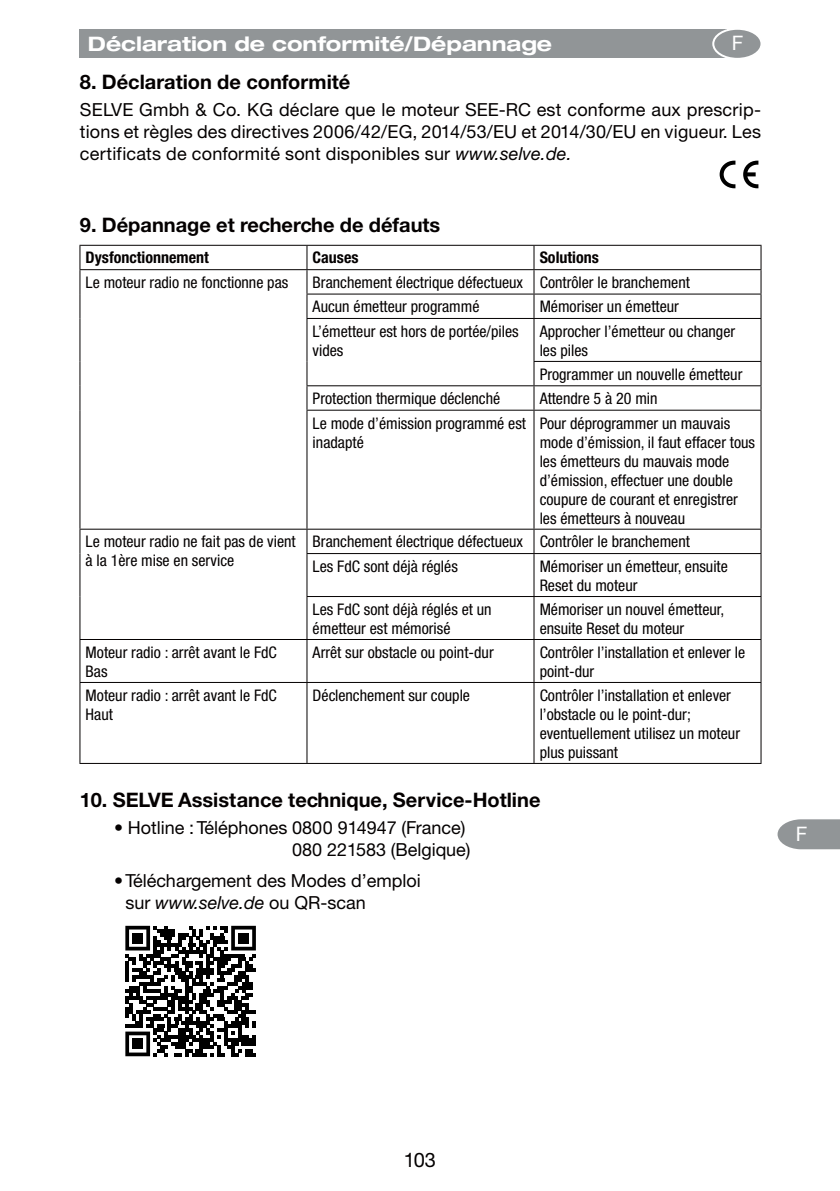
<style>
.page{position:relative;width:840px;height:1191px;background:#fff}
.page>*{position:absolute;margin:0;border:0;box-sizing:border-box;transform-origin:0 0}
.t1{font:700 20px "Helvetica Neue CE";color:#040000}
.t2{font:700 expanded 20px "Helvetica Neue";color:#fff}
.t3{font:20px "Helvetica Neue CE";color:#040000}
.t4{font:20px "Helvetica Neue CE";color:#fff}
.t5{font:18px/22px "Helvetica Neue CE";color:#040000;text-align:justify}
.t6{font:condensed 16px/19px "Helvetica Neue";color:#040000}
.t7{font:700 condensed 16px "Helvetica Neue";color:#040000}
.s1{font-style:italic}
</style>
<div class="page">
<svg style="left:777px;top:819px;width:62px;height:30px"></svg>
<div style="left:79px;top:30px;width:647px;height:28px;background:#919597"></div>
<div style="left:712px;top:29px;width:49px;height:30px;background:#919597;border-radius:50%"></div>
<div style="left:711px;top:28px;width:51px;height:32px;border:2px solid #fff;border-radius:50%"></div>
<hr style="left:79px;top:245px;width:228px;height:1px;background:#040000">
<hr style="left:307px;top:245px;width:226px;height:1px;background:#040000">
<hr style="left:533px;top:245px;width:228px;height:1px;background:#040000">
<hr style="left:79px;top:269px;width:228px;height:1px;background:#040000">
<hr style="left:307px;top:269px;width:226px;height:1px;background:#040000">
<hr style="left:533px;top:269px;width:228px;height:1px;background:#040000">
<svg style="left:79px;top:246px;width:1px;height:72px"></svg>
<hr style="left:306px;top:293px;width:227px;height:1px;background:#040000">
<svg style="left:306px;top:246px;width:1px;height:72px"></svg>
<hr style="left:533px;top:293px;width:228px;height:1px;background:#040000">
<svg style="left:533px;top:246px;width:1px;height:72px"></svg>
<svg style="left:760px;top:246px;width:1px;height:72px"></svg>
<hr style="left:79px;top:318px;width:1px;height:43px;background:#040000">
<hr style="left:306px;top:318px;width:227px;height:1px;background:#040000">
<hr style="left:306px;top:319px;width:1px;height:42px;background:#040000">
<hr style="left:533px;top:318px;width:228px;height:1px;background:#040000">
<hr style="left:533px;top:319px;width:1px;height:42px;background:#040000">
<hr style="left:760px;top:319px;width:1px;height:42px;background:#040000">
<hr style="left:533px;top:361px;width:228px;height:1px;background:#040000">
<svg style="left:79px;top:361px;width:1px;height:49px"></svg>
<hr style="left:306px;top:385px;width:227px;height:1px;background:#040000">
<svg style="left:306px;top:361px;width:1px;height:49px"></svg>
<hr style="left:533px;top:385px;width:228px;height:1px;background:#040000">
<svg style="left:533px;top:362px;width:1px;height:48px"></svg>
<svg style="left:760px;top:362px;width:1px;height:48px"></svg>
<hr style="left:79px;top:410px;width:1px;height:118px;background:#040000">
<hr style="left:306px;top:410px;width:227px;height:1px;background:#040000">
<hr style="left:306px;top:411px;width:1px;height:117px;background:#040000">
<hr style="left:533px;top:410px;width:228px;height:1px;background:#040000">
<hr style="left:533px;top:411px;width:1px;height:117px;background:#040000">
<hr style="left:760px;top:411px;width:1px;height:117px;background:#040000">
<hr style="left:79px;top:528px;width:228px;height:1px;background:#040000">
<svg style="left:79px;top:529px;width:1px;height:24px"></svg>
<hr style="left:307px;top:528px;width:226px;height:1px;background:#040000">
<svg style="left:306px;top:529px;width:1px;height:24px"></svg>
<hr style="left:533px;top:528px;width:228px;height:1px;background:#040000">
<svg style="left:533px;top:529px;width:1px;height:24px"></svg>
<svg style="left:760px;top:529px;width:1px;height:24px"></svg>
<hr style="left:79px;top:553px;width:1px;height:43px;background:#040000">
<hr style="left:306px;top:553px;width:227px;height:1px;background:#040000">
<hr style="left:306px;top:554px;width:1px;height:42px;background:#040000">
<hr style="left:533px;top:553px;width:228px;height:1px;background:#040000">
<hr style="left:533px;top:554px;width:1px;height:42px;background:#040000">
<hr style="left:760px;top:554px;width:1px;height:42px;background:#040000">
<hr style="left:79px;top:596px;width:1px;height:43px;background:#040000">
<hr style="left:306px;top:596px;width:227px;height:1px;background:#040000">
<hr style="left:306px;top:597px;width:1px;height:42px;background:#040000">
<hr style="left:533px;top:596px;width:228px;height:1px;background:#040000">
<hr style="left:533px;top:597px;width:1px;height:42px;background:#040000">
<hr style="left:760px;top:597px;width:1px;height:42px;background:#040000">
<hr style="left:79px;top:639px;width:228px;height:1px;background:#040000">
<hr style="left:79px;top:640px;width:1px;height:42px;background:#040000">
<hr style="left:307px;top:639px;width:226px;height:1px;background:#040000">
<hr style="left:306px;top:640px;width:1px;height:42px;background:#040000">
<hr style="left:533px;top:639px;width:228px;height:1px;background:#040000">
<hr style="left:533px;top:640px;width:1px;height:42px;background:#040000">
<hr style="left:760px;top:640px;width:1px;height:42px;background:#040000">
<hr style="left:79px;top:682px;width:228px;height:1px;background:#040000">
<hr style="left:79px;top:683px;width:1px;height:80px;background:#040000">
<hr style="left:307px;top:682px;width:226px;height:1px;background:#040000">
<hr style="left:306px;top:683px;width:1px;height:80px;background:#040000">
<hr style="left:533px;top:682px;width:228px;height:1px;background:#040000">
<hr style="left:533px;top:683px;width:1px;height:80px;background:#040000">
<hr style="left:760px;top:683px;width:1px;height:80px;background:#040000">
<hr style="left:79px;top:763px;width:682px;height:1px;background:#040000">
<svg style="left:719px;top:160px;width:40px;height:29px"></svg>
<svg style="left:744px;top:172px;width:11px;height:4px"></svg>
<svg style="left:125px;top:925px;width:131px;height:131px"></svg>
<div style="left:132px;top:933px;width:11px;height:10px;background:#000"></div>
<div style="left:238px;top:933px;width:11px;height:10px;background:#000"></div>
<div style="left:132px;top:1038px;width:11px;height:11px;background:#000"></div>
<p class="t4" style="left:731px;top:36px;width:13px">F</p>
<p class="t2" style="left:88px;top:37px;width:465px">Déclaration de conformité/Dépannage</p>
<p class="t1" style="left:80px;top:75px;width:272px">8. Déclaration de conformité</p>
<p class="t5" style="left:80px;top:101px;width:682px">SELVE Gmbh &amp; Co. KG déclare que le moteur SEE-RC est conforme aux prescrip&shy;tions et règles des directives 2006/42/EG, 2014/53/EU et 2014/30/EU en vigueur. Les certificats de conformité sont disponibles sur <span class="s1">www.selve.de.</span></p>
<p class="t1" style="left:80px;top:218px;width:361px">9. Dépannage et recherche de défauts</p>
<p class="t7" style="left:86px;top:252px;width:125px">Dysfonctionnement</p>
<p class="t7" style="left:312px;top:252px;width:47px">Causes</p>
<p class="t7" style="left:539px;top:252px;width:61px">Solutions</p>
<p class="t6" style="left:86px;top:275px;width:204px">Le moteur radio ne fonctionne pas</p>
<p class="t6" style="left:312px;top:272px;width:378px;line-height:24.4px">Branchement électrique défectueux Contrôler le branchement<br>Aucun émetteur programmé</p>
<p class="t6" style="left:539px;top:299px;width:141px">Mémoriser un émetteur</p>
<p class="t6" style="left:312px;top:323px;width:207px">L’émetteur est hors de portée/piles vides</p>
<p class="t6" style="left:539px;top:323px;width:197px">Approcher l’émetteur ou changer les piles</p>
<p class="t6" style="left:539px;top:366px;width:204px">Programmer un nouvelle émetteur</p>
<p class="t6" style="left:312px;top:391px;width:189px">Protection thermique déclenché</p>
<p class="t6" style="left:539px;top:391px;width:119px">Attendre 5 à 20 min</p>
<p class="t6" style="left:312px;top:415px;width:215px">Le mode d’émission programmé est inadapté</p>
<p class="t6" style="left:539px;top:415px;width:217px">Pour déprogrammer un mauvais mode d’émission, il faut effacer tous les émetteurs du mauvais mode d’émission, effectuer une double coupure de courant et enregistrer les émetteurs à nouveau</p>
<p class="t6" style="left:86px;top:534px;width:211px">Le moteur radio ne fait pas de vient à la 1ère mise en service</p>
<p class="t6" style="left:312px;top:531px;width:378px;line-height:24.4px">Branchement électrique défectueux Contrôler le branchement<br>Les FdC sont déjà réglés</p>
<p class="t6" style="left:539px;top:558px;width:190px">Mémoriser un émetteur, ensuite<br>Reset du moteur</p>
<p class="t6" style="left:312px;top:601px;width:180px">Les FdC sont déjà réglés et un émetteur est mémorisé</p>
<p class="t6" style="left:539px;top:601px;width:186px">Mémoriser un nouvel émetteur, ensuite Reset du moteur</p>
<p class="t6" style="left:86px;top:644px;width:193px">Moteur radio : arrêt avant le FdC<br>Bas</p>
<p class="t6" style="left:312px;top:644px;width:182px">Arrêt sur obstacle ou point-dur</p>
<p class="t6" style="left:539px;top:644px;width:207px">Contrôler l’installation et enlever le point-dur</p>
<p class="t6" style="left:86px;top:687px;width:193px">Moteur radio : arrêt avant le FdC<br>Haut</p>
<p class="t6" style="left:312px;top:687px;width:159px">Déclenchement sur couple</p>
<p class="t6" style="left:539px;top:687px;width:202px">Contrôler l’installation et enlever l’obstacle ou le point-dur; eventuellement utilisez un moteur plus puissant</p>
<p class="t1" style="left:80px;top:793px;width:462px">10. SELVE Assistance technique, Service-Hotline</p>
<p class="t5" style="left:114px;top:819px;width:358px;text-align:right">• Hotline : Téléphones 0800 914947 (France)<br>080 221583 (Belgique)</p>
<p class="t5" style="left:125px;top:871px;width:296px;text-indent:-12px">• Téléchargement des Modes d’emploi sur <span class="s1">www.selve.de</span> ou QR-scan</p>
<p class="t4" style="left:795px;top:826px;width:13px">F</p>
<p class="t3" style="left:403px;top:1152px;width:34px">103</p>
</div>
